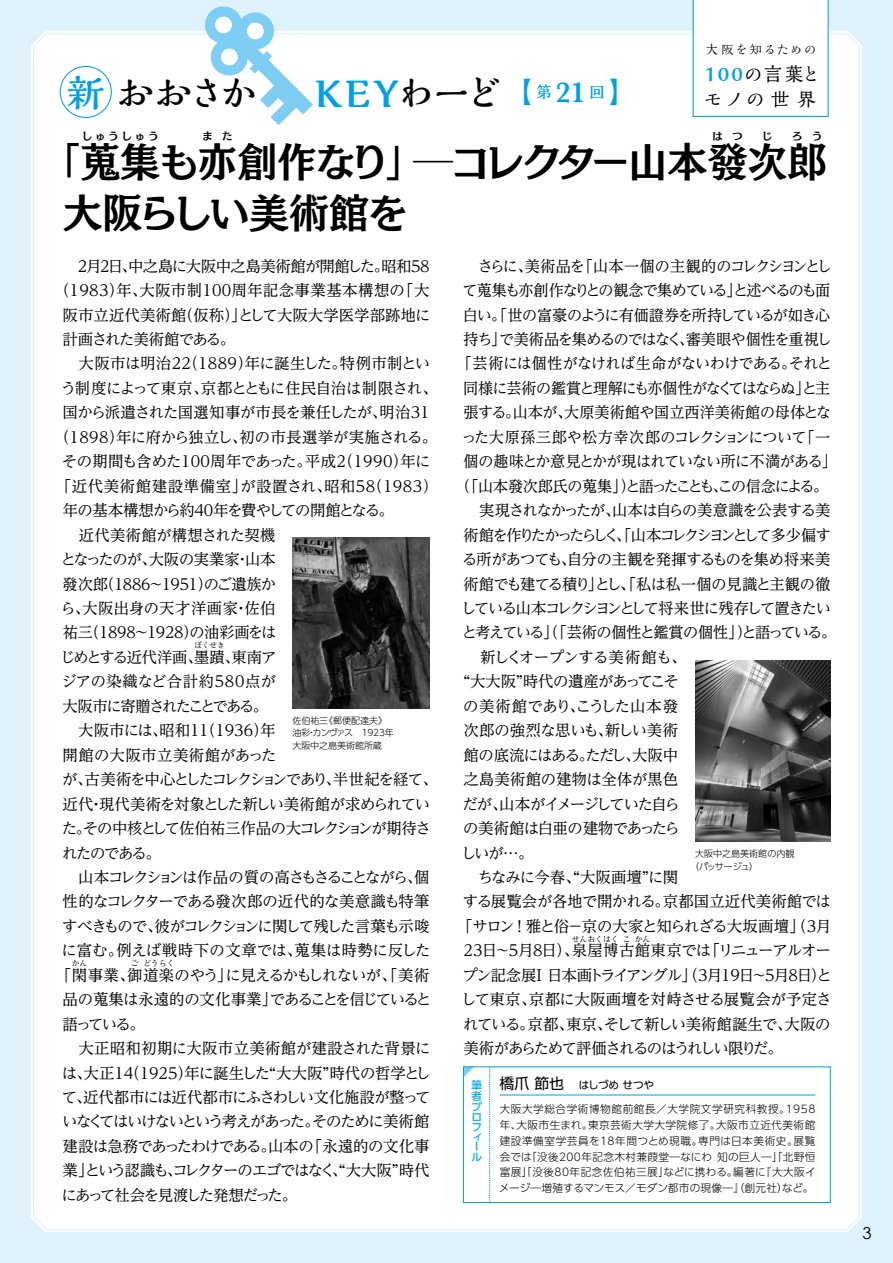
<style>
.page{position:relative;width:893px;height:1263px;background:#dff2fc}
.page>*{position:absolute;margin:0;border:0;box-sizing:border-box;transform-origin:0 0}
.t1{font:40.35px "Mode Min A Std B";letter-spacing:-.03em;color:#000}
.t2{font:800 38.25px "Kaimin So Std";color:#00a0e9}
.t3{font:700 38.25px "Kaimin So Std";letter-spacing:-.06em;color:#000}
.t4{font:500 19.2px/25.5px "Kaimin So Std";letter-spacing:.105em;color:#000}
.t5{font:16.5px "Century Gothic";color:#000}
.t6{font:15.45px/24.5px "UD Reimin Pr 6";letter-spacing:-.04em;color:#000;text-align:justify}
.t7{font:15.45px/24.5px "UD Reimin Pr 6";letter-spacing:-.06em;color:#000}
.t8{font:15.45px "UD Reimin Pr 6";letter-spacing:-.08em;color:#000}
.t9{font:15.45px "UD Reimin Pr 6";letter-spacing:-.07em;color:#000}
.t10{font:15.45px "UD Reimin Pr 6";color:#000}
.t11{font:15.45px "UD Reimin Pr 6";letter-spacing:.005em;color:#000}
.t12{font:15.45px "UD Reimin Pr 6";letter-spacing:-.11em;color:#000}
.t13{font:15.45px "UD Reimin Pr 6";letter-spacing:-.09em;color:#000}
.t14{font:15.45px "UD Reimin Pr 6";letter-spacing:-.02em;color:#000}
.t15{font:15.45px "UD Reimin Pr 6";letter-spacing:.035em;color:#000}
.t16{font:15.45px "UD Reimin Pr 6";letter-spacing:-.065em;color:#000}
.t17{font:15.45px "UD Reimin Pr 6";letter-spacing:.025em;color:#000}
.t18{font:15.45px "UD Reimin Pr 6";letter-spacing:-.005em;color:#000}
.t19{font:15.45px "UD Reimin Pr 6";letter-spacing:-.17em;color:#000}
.t20{font:15.45px "UD Reimin Pr 6";letter-spacing:.02em;color:#000}
.t21{font:15.45px "UD Reimin Pr 6";letter-spacing:-.13em;color:#000}
.t22{font:15.45px "UD Reimin Pr 6";letter-spacing:-.1em;color:#000}
.t23{font:15.45px "UD Reimin Pr 6";letter-spacing:-.01em;color:#000}
.t24{font:15.45px "UD Reimin Pr 6";letter-spacing:-.015em;color:#000}
.t25{font:15.45px "UD Reimin Pr 6";letter-spacing:-.095em;color:#000}
.t26{font:15.45px "UD Reimin Pr 6";letter-spacing:.04em;color:#000}
.t27{font:15.45px "UD Reimin Pr 6";letter-spacing:-.105em;color:#000}
.t28{font:15.45px "UD Reimin Pr 6";letter-spacing:.01em;color:#000}
.t29{font:15.45px "UD Reimin Pr 6";letter-spacing:-.085em;color:#000}
.t30{font:12.75px "Kaimin So Std";letter-spacing:.105em;color:#000}
.t31{font:300 10.65px/15.9px "UD Shin Go Pr 6";letter-spacing:.045em;color:#000}
.t32{font:10.65px "Mode Min A Std B";letter-spacing:.25em;color:#000}
.t33{font:500 10.65px/10.4px "UD Shin Go Pr 6";color:#00afec}
.t34{font:300 9px/12.8px "UD Shin Go Pr 6";letter-spacing:-.01em;color:#000}
.t35{font:7.65px "UD Reimin Pr 6";color:#000}
.s1{font-weight:800;color:#00a0e9}
.s2{color:#00a0e9}
.s3{font-weight:700;color:#000}
.s4{font-weight:700;font-size:26.55px}
.s5{font-family:"Baskerville";font-weight:600;font-size:29.7px}
.s6{font-family:"UD Shin Go Pro"}
.s7{font-weight:400;font-size:14.85px}
.s8{font-weight:400}
</style>
<div class="page">
<div style="left:31px;top:29px;width:831px;height:1203px;background:#fff"></div>
<div style="left:693px;top:0;width:136px;height:117px;background:#fff"></div>
<svg style="left:465px;top:1069px;width:9px;height:8px"></svg>
<div style="left:463px;top:1067px;width:367px;height:136px;border:1px solid #00a0e9"></div>
<hr style="left:500px;top:1095px;width:315px;height:1px;background:#00a0e9">
<svg style="left:489px;top:1067px;width:1px;height:136px"></svg>
<div style="left:60px;top:66px;width:52px;height:52px;border:1px solid #00a0e9;border-radius:50%"></div>
<svg style="left:203px;top:6px;width:110px;height:119px;background:#d1edfb"></svg>
<img style="left:695px;top:661px;width:135px;height:180px">
<img style="left:292px;top:538px;width:137px;height:170px">
<p class="t30" style="left:705px;top:41px;width:113px">大阪を知るための</p>
<p class="t4" style="left:703px;top:60px;width:119px"><span class="s1">100</span>の言葉とモノの世界</p>
<h2 class="t3" style="left:67px;top:66px;width:193px"><span class="s2">新</span>おおさか</h2>
<h2 class="t2" style="left:315px;top:66px;width:322px">KEY<span class="s3">わーど</span><span class="s4">【</span><sup>第</sup> <span class="s5">21</span> <sup>回</sup><span class="s4">】</span></h2>
<h1 class="t1" style="left:41px;top:128px;width:788px">「蒐集も亦創作なり」<span class="s6">─</span>コレクター山本發次郎</h1>
<p class="t32" style="left:82px;top:127px;width:79px">しゅうしゅう</p>
<p class="t32" style="left:202px;top:127px;width:32px">ま た</p>
<p class="t32" style="left:712px;top:127px;width:32px">は つ</p>
<p class="t32" style="left:762px;top:127px;width:12px">じ</p>
<p class="t32" style="left:792px;top:127px;width:32px">ろ う</p>
<h1 class="t1" style="left:63px;top:179px;width:347px">大阪らしい美術館を</h1>
<p class="t6" style="left:63px;top:253px;width:368px">　2月2日、中之島に大阪中之島美術館が開館した。昭和58</p>
<p class="t17" style="left:54px;top:278px;width:377px">（1983）年、大阪市制100周年記念事業基本構想の「大</p>
<p class="t11" style="left:63px;top:302px;width:369px">阪市立近代美術館（仮称）」として大阪大学医学部跡地に</p>
<p class="t29" style="left:63px;top:327px;width:174px">計画された美術館である。</p>
<p class="t20" style="left:63px;top:351px;width:369px">　大阪市は明治22（1889）年に誕生した。特例市制とい</p>
<p class="t6" style="left:61px;top:375px;width:379px">う制度によって東京、京都とともに住民自治は制限され、</p>
<p class="t6" style="left:63px;top:400px;width:369px">国から派遣された国選知事が市長を兼任したが、明治31</p>
<p class="t10" style="left:54px;top:424px;width:385px">（1898）年に府から独立し、初の市長選挙が実施される。</p>
<p class="t11" style="left:62px;top:449px;width:370px">その期間も含めた100周年であった。平成2（1990）年に</p>
<p class="t15" style="left:56px;top:473px;width:384px">「近代美術館建設準備室」が設置され、昭和58（1983）</p>
<p class="t6" style="left:63px;top:498px;width:333px">年の基本構想から約40年を費やしての開館となる。</p>
<p class="t28" style="left:79px;top:522px;width:198px">近代美術館が構想された契機</p>
<p class="t14" style="left:61px;top:547px;width:216px">となったのが、大阪の実業家・山本</p>
<p class="t14" style="left:63px;top:571px;width:215px">發次郎（1886～1951）のご遺族か</p>
<p class="t15" style="left:61px;top:596px;width:216px">ら、大阪出身の天才洋画家・佐伯</p>
<p class="t24" style="left:63px;top:620px;width:215px">祐三（1898～1928）の油彩画をは</p>
<p class="t7" style="left:60px;top:644px;width:218px">じめとする近代洋画、墨蹟、東南ア</p>
<p class="t35" style="left:194px;top:639px;width:32px">ぼくせき</p>
<p class="t26" style="left:61px;top:669px;width:216px">ジアの染織など合計約580点が</p>
<p class="t27" style="left:63px;top:693px;width:207px">大阪市に寄贈されたことである。</p>
<p class="t10" style="left:63px;top:718px;width:214px">　大阪市には、昭和11（1936）年</p>
<p class="t17" style="left:63px;top:742px;width:215px">開館の大阪市立美術館があった</p>
<p class="t13" style="left:62px;top:767px;width:377px">が、古美術を中心としたコレクションであり、半世紀を経て、</p>
<p class="t6" style="left:63px;top:791px;width:369px">近代・現代美術を対象とした新しい美術館が求められてい</p>
<p class="t9" style="left:62px;top:816px;width:371px">た。その中核として佐伯祐三作品の大コレクションが期待さ</p>
<p class="t6" style="left:62px;top:840px;width:100px">れたのである。</p>
<p class="t21" style="left:63px;top:864px;width:368px">　山本コレクションは作品の質の高さもさることながら、個</p>
<p class="t6" style="left:63px;top:889px;width:368px">性的なコレクターである發次郎の近代的な美意識も特筆</p>
<p class="t12" style="left:62px;top:913px;width:369px">すべきもので、彼がコレクションに関して残した言葉も示唆</p>
<p class="t18" style="left:62px;top:938px;width:370px">に富む。例えば戦時下の文章では、蒐集は時勢に反した</p>
<p class="t6" style="left:56px;top:962px;width:375px">「閑事業、御道楽のやう」に見えるかもしれないが、「美術</p>
<p class="t34" style="left:292px;top:713px;width:112px">佐伯祐三《郵便配達夫》<br>油彩・カンヴァス　1923年　大阪中之島美術館所蔵</p>
<p class="t35" style="left:72px;top:957px;width:17px">かん</p>
<p class="t35" style="left:131px;top:957px;width:9px">ご</p>
<p class="t35" style="left:143px;top:957px;width:33px">どうらく</p>
<p class="t7" style="left:62px;top:987px;width:371px">品の蒐集は永遠的の文化事業」であることを信じていると語っている。<br>　大正昭和初期に大阪市立美術館が建設された背景には、大正14（1925）年に誕生した“大大阪”時代の哲学として、近代都市には近代都市にふさわしい文化施設が整っていなくてはいけないという考えがあった。そのために美術館建設は急務であったわけである。山本の「永遠的の文化事業」という認識も、コレクターのエゴではなく、“大大阪”時代にあって社会を見渡した発想だった。</p>
<p class="t16" style="left:463px;top:253px;width:369px">　さらに、美術品を「山本一個の主観的のコレクシヨンとし</p>
<p class="t13" style="left:463px;top:278px;width:369px">て蒐集も亦創作なりとの観念で集めている」と述べるのも面</p>
<p class="t8" style="left:463px;top:302px;width:369px">白い。「世の富豪のように有価證券を所持しているが如き心</p>
<p class="t9" style="left:463px;top:327px;width:370px">持ち」で美術品を集めるのではなく、審美眼や個性を重視し</p>
<p class="t6" style="left:457px;top:351px;width:377px">「芸術には個性がなければ生命がないわけである。それと</p>
<p class="t8" style="left:463px;top:375px;width:369px">同様に芸術の鑑賞と理解にも亦個性がなくてはならぬ」と主</p>
<p class="t10" style="left:463px;top:400px;width:369px">張する。山本が、大原美術館や国立西洋美術館の母体とな</p>
<p class="t6" style="left:461px;top:424px;width:370px">った大原孫三郎や松方幸次郎のコレクションについて「一</p>
<p class="t6" style="left:463px;top:449px;width:375px">個の趣味とか意見とかが現はれていない所に不満がある」</p>
<p class="t6" style="left:455px;top:473px;width:375px">（「山本發次郎氏の蒐集」）と語ったことも、この信念による。</p>
<p class="t9" style="left:479px;top:498px;width:353px">実現されなかったが、山本は自らの美意識を公表する美</p>
<p class="t19" style="left:463px;top:522px;width:369px">術館を作りたかったらしく、「山本コレクシヨンとして多少偏す</p>
<p class="t6" style="left:462px;top:547px;width:370px">る所があつても、自分の主観を発揮するものを集め将来美</p>
<p class="t6" style="left:463px;top:571px;width:368px">術館でも建てる積り」とし、「私は私一個の見識と主観の徹</p>
<p class="t22" style="left:461px;top:596px;width:372px">している山本コレクシヨンとして将来世に残存して置きたい</p>
<p class="t12" style="left:462px;top:620px;width:376px">と考えている」（「芸術の個性と鑑賞の個性」）と語っている。</p>
<p class="t6" style="left:480px;top:644px;width:208px">新しくオープンする美術館も、</p>
<p class="t6" style="left:463px;top:669px;width:217px">“大大阪”時代の遺産があってこそ</p>
<p class="t18" style="left:463px;top:693px;width:216px">の美術館であり、こうした山本發</p>
<p class="t14" style="left:463px;top:718px;width:216px">次郎の強烈な思いも、新しい美術</p>
<p class="t16" style="left:463px;top:742px;width:216px">館の底流にはある。ただし、大阪中</p>
<p class="t11" style="left:463px;top:767px;width:216px">之島美術館の建物は全体が黒色</p>
<p class="t25" style="left:462px;top:791px;width:219px">だが、山本がイメージしていた自ら</p>
<p class="t6" style="left:463px;top:815px;width:218px">の美術館は白亜の建物であったら</p>
<p class="t6" style="left:461px;top:840px;width:74px">しいが…。</p>
<p class="t6" style="left:463px;top:864px;width:216px">　ちなみに今春、“大阪画壇”に関</p>
<p class="t23" style="left:463px;top:889px;width:370px">する展覧会が各地で開かれる。京都国立近代美術館では</p>
<p class="t8" style="left:457px;top:913px;width:375px">「サロン！雅と俗－京の大家と知られざる大坂画壇」（3月</p>
<p class="t6" style="left:463px;top:938px;width:369px">23日～5月8日）、泉屋博古館東京では「リニューアルオー</p>
<p class="t34" style="left:690px;top:847px;width:106px;text-indent:5px">大阪中之島美術館の内観（パッサージュ）</p>
<p class="t35" style="left:572px;top:933px;width:48px">せんおくはく</p>
<p class="t35" style="left:623px;top:933px;width:9px">こ</p>
<p class="t35" style="left:635px;top:933px;width:17px">かん</p>
<p class="t6" style="left:461px;top:962px;width:373px">プン記念展Ⅰ 日本画トライアングル」（3月19日～5月8日）として東京、京都に大阪画壇を対峙させる展覧会が予定されている。京都、東京、そして新しい美術館誕生で、大阪の美術があらためて評価されるのはうれしい限りだ。</p>
<p class="t33" style="left:471px;top:1079px;width:12px">筆者プロフィール</p>
<p class="t31" style="left:500px;top:1073px;width:317px;line-height:23.4px"><span class="s7">橋爪 節也　</span><span class="s8">はしづめ せつや<br></span>大阪大学総合学術博物館前館長／大学院文学研究科教授。1958</p>
<p class="t31" style="left:499px;top:1116px;width:318px;text-align:justify">年、大阪市生まれ。東京芸術大学大学院修了。大阪市立近代美術館建設準備室学芸員を18年間つとめ現職。専門は日本美術史。展覧会では「没後200年記念木村兼葭堂―なにわ 知の巨人―」「北野恒富展」「没後80年記念佐伯祐三展」などに携わる。編著に『大大阪イメージ―増殖するマンモス／モダン都市の現像―』（創元社）など。</p>
<p class="t5" style="left:863px;top:1223px;width:11px">3</p>
</div>
